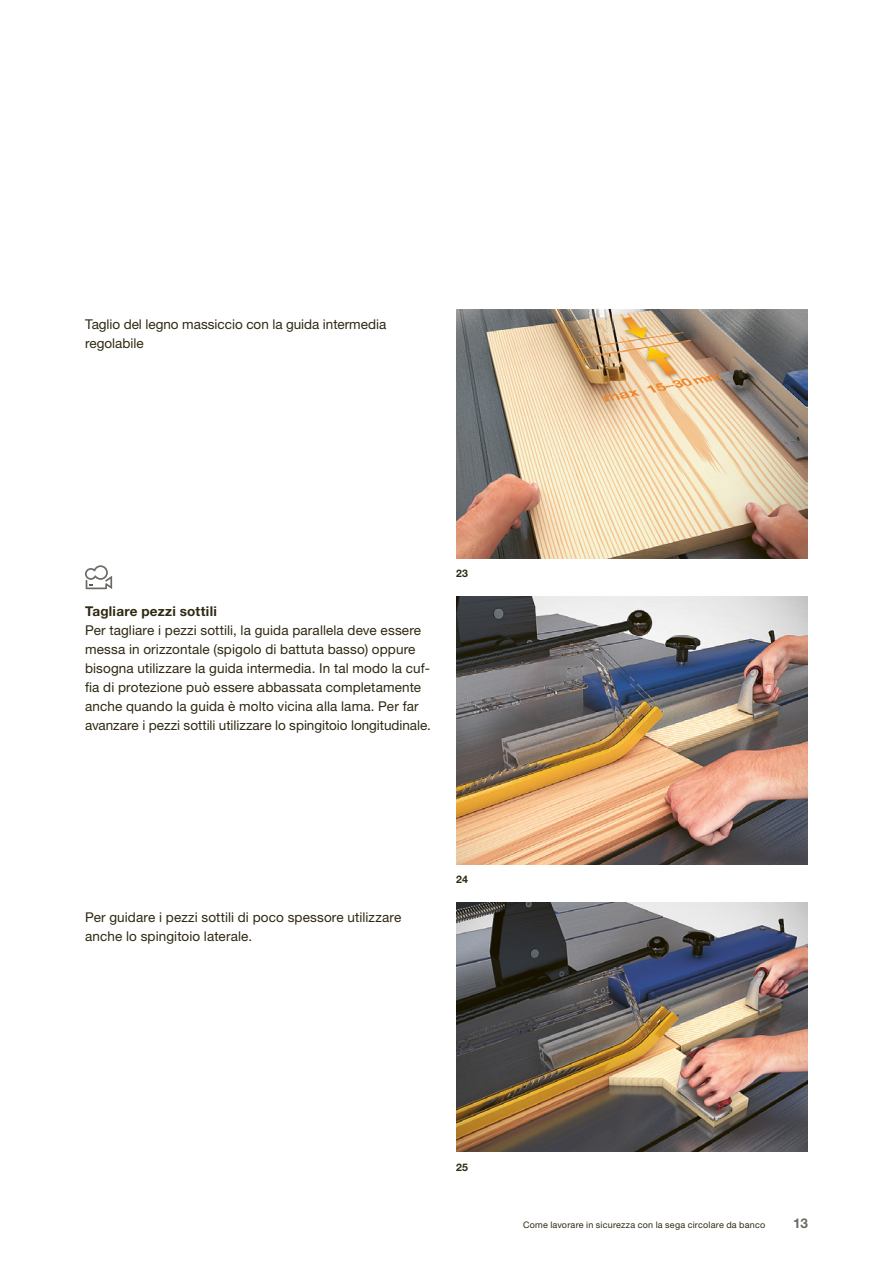
<style>
.page{position:relative;width:893px;height:1263px;background:#fff}
.page>*{position:absolute;margin:0;border:0;box-sizing:border-box;transform-origin:0 0}
.t1{font:13.5px/19.2px "Helvetica Neue LT Std";letter-spacing:.01em;color:#2f2912}
.t2{font:700 13.5px "Helvetica Neue LT Std";letter-spacing:.015em;color:#2f2912}
.t3{font:700 13.5px "Helvetica Neue LT Std";color:#6d6a63}
.t4{font:700 10.5px "Helvetica Neue LT Std";color:#2f2912}
.t5{font:9px "Helvetica Neue LT Std";letter-spacing:.025em;color:#2f2912}
</style>
<div class="page">
<img style="left:456px;top:309px;width:352px;height:249px">
<img style="left:456px;top:596px;width:352px;height:268px">
<img style="left:456px;top:902px;width:352px;height:249px">
<svg style="left:85px;top:565px;width:27px;height:24px"></svg>
<p class="t1" style="left:85px;top:314px;width:303px">Taglio del legno massiccio con la guida intermedia regolabile</p>
<p class="t2" style="left:85px;top:602px;width:133px">Tagliare pezzi sottili</p>
<p class="t1" style="left:85px;top:620px;width:347px">Per tagliare i pezzi sottili, la guida parallela deve essere messa in orizzontale (spigolo di battuta basso) oppure bisogna utilizzare la guida intermedia. In tal modo la cuf&shy;fia di protezione può essere abbassata completamente anche quando la guida è molto vicina alla lama. Per far avanzare i pezzi sottili utilizzare lo spingitoio longitudinale.</p>
<p class="t4" style="left:456px;top:567px;width:14px">23</p>
<p class="t1" style="left:85px;top:907px;width:318px">Per guidare i pezzi sottili di poco spessore utilizzare anche lo spingitoio laterale.</p>
<p class="t4" style="left:456px;top:873px;width:13px">24</p>
<p class="t4" style="left:456px;top:1160px;width:14px">25</p>
<p class="t5" style="left:523px;top:1219px;width:244px">Come lavorare in sicurezza con la sega circolare da banco</p>
<p class="t3" style="left:793px;top:1215px;width:16px">13</p>
</div>
